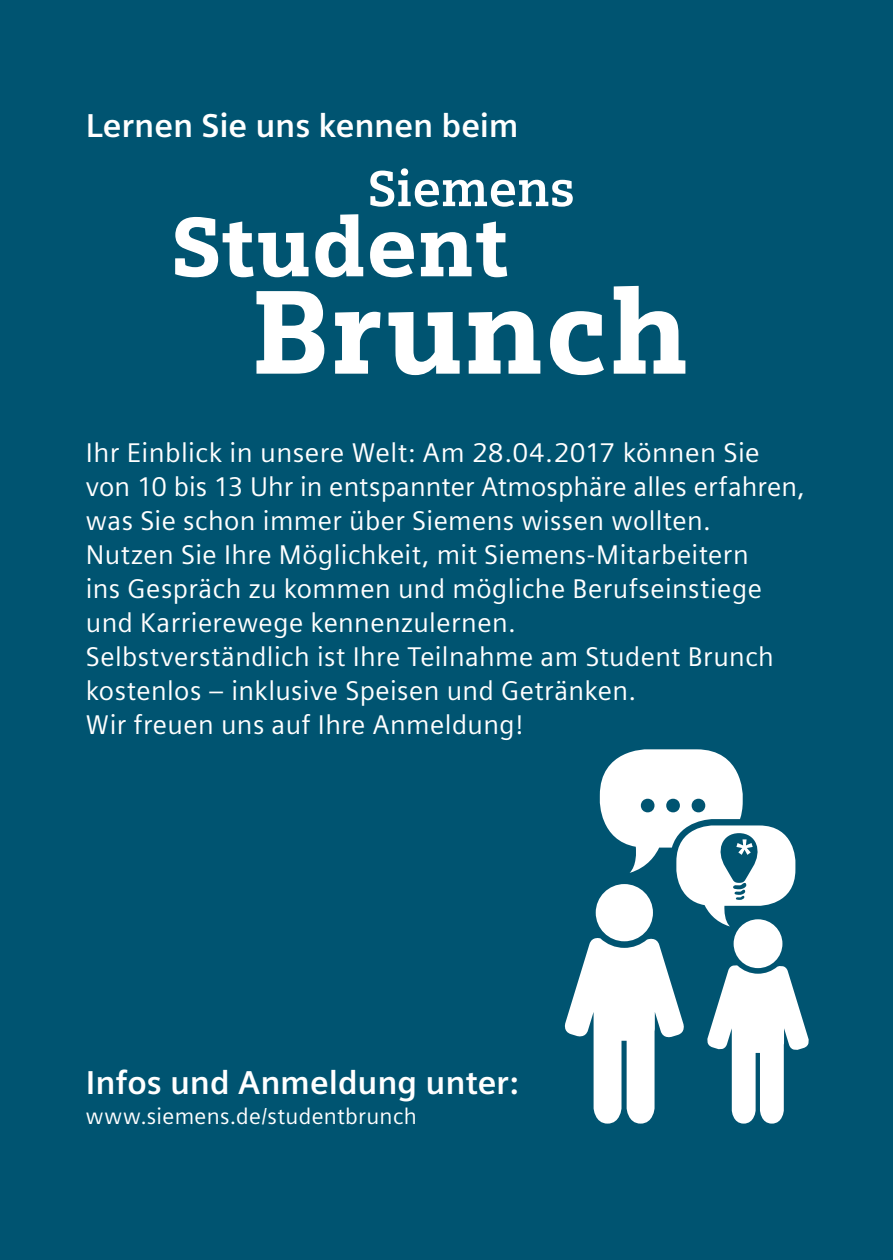
<style>
.page{position:relative;width:893px;height:1260px;background:#005471}
.page>*{position:absolute;margin:0;border:0;box-sizing:border-box;transform-origin:0 0}
.t1{font:700 33px "Siemens Sans Global";color:#fff}
.t2{font:700 33px "Siemens Sans";letter-spacing:-.005em;color:#fff}
.t3{font:27px/33.9px "Siemens Sans Global";letter-spacing:.015em;color:#fff}
.t4{font:22.5px "Siemens Sans Global";letter-spacing:.015em;color:#fff}
</style>
<div class="page">
<svg style="left:565px;top:749px;width:244px;height:374px"></svg>
<svg style="left:370px;top:168px;width:203px;height:39px"></svg>
<svg style="left:175px;top:214px;width:332px;height:63px"></svg>
<svg style="left:256px;top:286px;width:429px;height:89px"></svg>
<p class="t2" style="left:86px;top:107px;width:434px">Lernen Sie uns kennen beim</p>
<p class="t3" style="left:86px;top:436px;width:721px">Ihr Einblick in unsere Welt: Am 28.04.2017 können Sie von 10 bis 13 Uhr in entspannter Atmosphäre alles erfahren, was Sie schon immer über Siemens wissen wollten.<br>Nutzen Sie Ihre Möglichkeit, mit Siemens-Mitarbeitern<br>ins Gespräch zu kommen und mögliche Berufseinstiege und Karrierewege kennenzulernen.<br>Selbstverständlich ist Ihre Teilnahme am Student Brunch kostenlos – inklusive Speisen und Getränken.<br>Wir freuen uns auf Ihre Anmeldung!</p>
<p class="t1" style="left:86px;top:1057px;width:434px">Infos und Anmeldung unter:</p>
<p class="t4" style="left:86px;top:1099px;width:332px">www.siemens.de/studentbrunch</p>
</div>
